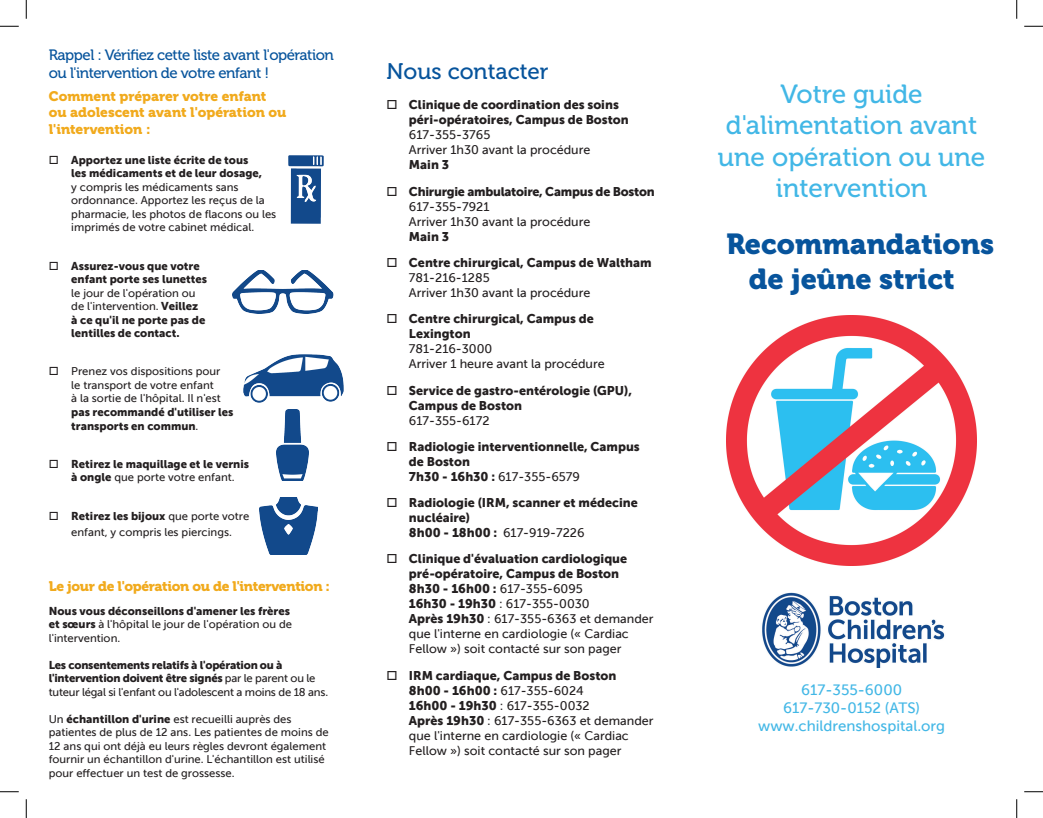
<style>
.page{position:relative;width:1043px;height:818px;background:#fff}
.page>*{position:absolute;margin:0;border:0;box-sizing:border-box;transform-origin:0 0}
.t1{font:28.75px/34.5px "Museo 900";color:#07549c}
.t2{font:26.25px/31.5px "Museo 500";color:#42b7e6;text-align:center}
.t3{font:22.5px "Museo 500";color:#07549c}
.t4{font:15px/18px "Museo 500";letter-spacing:-.03em;color:#07549c}
.t5{font:15px/18px "Museo Sans 500";color:#42b7e6;text-align:center}
.t6{font:13.75px/16.5px "Museo 900";color:#f1aa1d}
.t7{font:13.75px "Museo 900";letter-spacing:-.02em;color:#f1aa1d}
.t8{font:12.5px/15px "Museo Sans 500";color:#231f20}
.t9{font:12.5px/15px "Museo Sans 900";color:#231f20}
.t10{font:12.5px/26.2px "Museo Sans 900";letter-spacing:-.02em;color:#231f20}
.t11{font:11.25px/13.5px "Museo Sans 500";color:#231f20}
.t12{font:11.25px/13.5px "Museo Sans 900";color:#231f20}
.t13{font:11.25px/13.5px "Museo Sans 900";letter-spacing:-.02em;color:#231f20}
.t14{font:11.25px "Museo Sans 500";letter-spacing:-.02em;color:#231f20}
.s1{font-family:"Museo Sans 900"}
.s2{font-family:"Museo Sans 500"}
</style>
<div class="page">
<img style="left:762px;top:592px;width:183px;height:76px">
<img style="left:726px;top:315px;width:250px;height:250px">
<img style="left:243px;top:354px;width:101px;height:48px">
<img style="left:232px;top:270px;width:102px;height:44px">
<img style="left:259px;top:497px;width:58px;height:58px">
<img style="left:276px;top:409px;width:32px;height:71px">
<img style="left:289px;top:155px;width:35px;height:68px">
<svg style="left:0;top:25px;width:19px;height:2px"></svg>
<svg style="left:1024px;top:25px;width:18px;height:2px"></svg>
<svg style="left:0;top:791px;width:19px;height:1px"></svg>
<svg style="left:1024px;top:791px;width:18px;height:1px"></svg>
<svg style="left:25px;top:0;width:2px;height:19px"></svg>
<svg style="left:25px;top:799px;width:2px;height:19px"></svg>
<svg style="left:1016px;top:0;width:1px;height:19px"></svg>
<svg style="left:1016px;top:799px;width:1px;height:19px"></svg>
<h3 class="t4" style="left:49px;top:46px;width:287px">Rappel : Vérifiez cette liste avant l'opération ou l'intervention de votre enfant !</h3>
<p class="t6" style="left:49px;top:88px;width:239px">Comment préparer votre enfant ou adolescent avant l'opération ou l'intervention :</p>
<p class="t12" style="left:71px;top:153px;width:192px">Apportez une liste écrite de tous les médicaments et de leur dosage,</p>
<p class="t11" style="left:71px;top:180px;width:206px">y compris les médicaments sans ordonnance. Apportez les reçus de la pharmacie, les photos de flacons ou les imprimés de votre cabinet médical.</p>
<p class="t12" style="left:71px;top:259px;width:137px">Assurez-vous que votre enfant porte ses lunettes</p>
<p class="t11" style="left:71px;top:286px;width:128px">le jour de l'opération ou de l'intervention. <span class="s1">Veillez</span></p>
<p class="t12" style="left:71px;top:313px;width:136px">à ce qu'il ne porte pas de lentilles de contact.</p>
<p class="t11" style="left:71px;top:365px;width:151px">Prenez vos dispositions pour le transport de votre enfant à la sortie de l'hôpital. Il n'est</p>
<p class="t12" style="left:71px;top:405px;width:164px">pas recommandé d'utiliser les transports en commun<span class="s2">.</span></p>
<p class="t12" style="left:71px;top:457px;width:179px">Retirez le maquillage et le vernis</p>
<p class="t11" style="left:71px;top:470px;width:165px"><span class="s1">à ongle</span> que porte votre enfant.</p>
<p class="t12" style="left:71px;top:509px;width:180px">Retirez les bijoux <span class="s2">que porte votre</span></p>
<p class="t11" style="left:71px;top:525px;width:162px">enfant, y compris les piercings.</p>
<p class="t7" style="left:49px;top:578px;width:283px">Le jour de l'opération ou de l'intervention :</p>
<p class="t12" style="left:49px;top:604px;width:243px">Nous vous déconseillons d'amener les frères</p>
<p class="t11" style="left:49px;top:617px;width:245px"><span class="s1">et sœurs</span> à l'hôpital le jour de l'opération ou de l'intervention.</p>
<p class="t13" style="left:49px;top:658px;width:268px">Les consentements relatifs à l'opération ou à l'intervention doivent être signés <span class="s2">par le parent ou le</span></p>
<p class="t14" style="left:49px;top:685px;width:281px">tuteur légal si l'enfant ou l'adolescent a moins de 18 ans.</p>
<p class="t11" style="left:49px;top:712px;width:281px">Un <span class="s1">échantillon d'urine</span> est recueilli auprès des patientes de plus de 12 ans. Les patientes de moins de 12 ans qui ont déjà eu leurs règles devront également fournir un échantillon d'urine. L'échantillon est utilisé pour effectuer un test de grossesse.</p>
<h3 class="t3" style="left:386px;top:59px;width:164px">Nous contacter</h3>
<p class="t9" style="left:409px;top:97px;width:221px">Clinique de coordination des soins péri-opératoires, Campus de Boston</p>
<p class="t8" style="left:409px;top:128px;width:183px">617-355-3765<br>Arriver 1h30 avant la procédure</p>
<p class="t10" style="left:409px;top:152px;width:247px">Main 3<br>Chirurgie ambulatoire, Campus de Boston</p>
<p class="t8" style="left:409px;top:199px;width:183px">617-355-7921<br>Arriver 1h30 avant la procédure</p>
<p class="t9" style="left:409px;top:223px;width:244px;line-height:26.2px">Main 3<br>Centre chirurgical, Campus de Waltham</p>
<p class="t8" style="left:409px;top:270px;width:183px">781-216-1285<br>Arriver 1h30 avant la procédure</p>
<p class="t9" style="left:409px;top:311px;width:186px">Centre chirurgical, Campus de<br>Lexington</p>
<p class="t8" style="left:409px;top:341px;width:197px">781-216-3000<br>Arriver 1 heure avant la procédure</p>
<p class="t9" style="left:409px;top:382px;width:224px">Service de gastro-entérologie (GPU),<br>Campus de Boston</p>
<p class="t8" style="left:409px;top:413px;width:82px">617-355-6172</p>
<p class="t9" style="left:409px;top:439px;width:232px">Radiologie interventionnelle, Campus de Boston</p>
<p class="t8" style="left:409px;top:469px;width:172px"><span class="s1">7h30 - 16h30 :</span> 617-355-6579</p>
<p class="t9" style="left:409px;top:495px;width:230px">Radiologie (IRM, scanner et médecine nucléaire)</p>
<p class="t8" style="left:409px;top:525px;width:177px"><span class="s1">8h00 - 18h00 :</span> 617-919-7226</p>
<p class="t9" style="left:409px;top:551px;width:220px">Clinique d'évaluation cardiologique pré-opératoire, Campus de Boston</p>
<p class="t8" style="left:409px;top:581px;width:246px"><span class="s1">8h30 - 16h00 :</span> 617-355-6095<br><span class="s1">16h30 - 19h30</span> : 617-355-0030<br><span class="s1">Après 19h30</span> : 617-355-6363 et demander que l'interne en cardiologie (« Cardiac Fellow ») soit contacté sur son pager</p>
<p class="t9" style="left:409px;top:667px;width:209px">IRM cardiaque, Campus de Boston</p>
<p class="t8" style="left:409px;top:683px;width:246px"><span class="s1">8h00 - 16h00 :</span> 617-355-6024<br><span class="s1">16h00 - 19h30</span> : 617-355-0032<br><span class="s1">Après 19h30</span> : 617-355-6363 et demander que l'interne en cardiologie (« Cardiac Fellow ») soit contacté sur son pager</p>
<h2 class="t2" style="left:718px;top:78px;width:269px">Votre guide d'alimentation avant une opération ou une intervention</h2>
<h1 class="t1" style="left:748px;top:227px;width:247px;text-indent:-22px">Recommandations de jeûne strict</h1>
<h3 class="t5" style="left:758px;top:681px;width:188px">617-355-6000<br>617-730-0152 (ATS) www.childrenshospital.org</h3>
</div>
